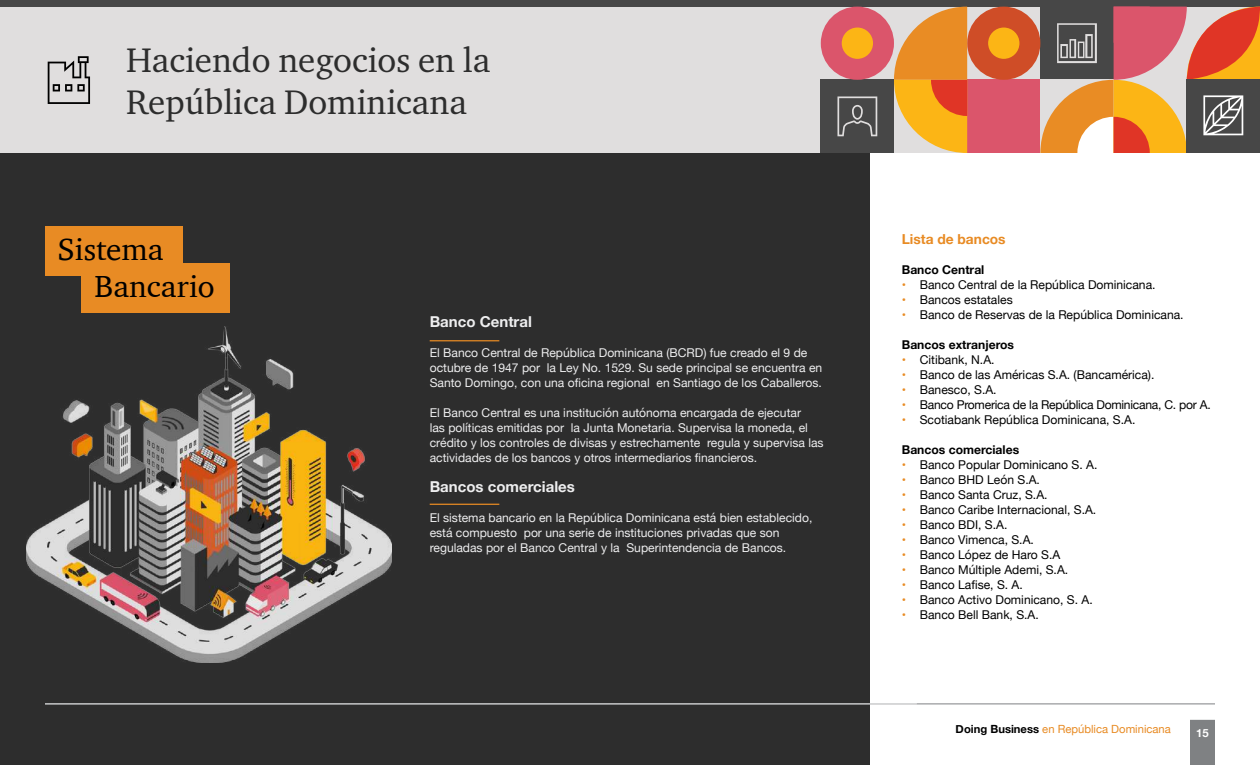
<style>
.page{position:relative;width:1260px;height:765px;background:#fff}
.page>*{position:absolute;margin:0;border:0;box-sizing:border-box;transform-origin:0 0}
.t1{font:35px/42px "Charter ITC Pro";color:#2d2d2d}
.t2{font:31.25px/36.9px "ITC Charter Com";color:#000}
.t3{font:700 15px "Helvetica Neue";color:#eeeeef}
.t4{font:700 13.75px "Helvetica Neue";color:#e88b24}
.t5{font:12.12px/15px "Helvetica Neue";color:#eeeeef}
.t6{font:12.12px "Helvetica Neue";color:#000}
.t7{font:700 12.12px "Helvetica Neue";color:#000}
.t8{font:12.12px "Helvetica Neue";letter-spacing:-.02em;color:#000}
.t9{font:11.25px "Helvetica Neue";color:#e88b24}
.t10{font:700 11.25px "Helvetica Neue";color:#fff}
.s1{color:#e88b24}
.s2{font-weight:700;color:#000}
</style>
<div class="page">
<div style="left:0;top:0;width:1260px;height:153px;background:#e0dede"></div>
<div style="left:0;top:0;width:1260px;height:7px;background:#474747"></div>
<div style="left:821px;top:80px;width:73px;height:73px;background:#474747"></div>
<div style="left:967px;top:80px;width:73px;height:73px;background:#db556b"></div>
<div style="left:821px;top:7px;width:73px;height:73px;background:#db556b;border-radius:50%"></div>
<div style="left:842px;top:28px;width:31px;height:31px;background:#fcb515;border-radius:50%"></div>
<div style="left:967px;top:7px;width:73px;height:73px;background:#cf4d27;border-radius:50%"></div>
<div style="left:988px;top:28px;width:31px;height:31px;background:#fcb515;border-radius:50%"></div>
<svg style="left:894px;top:7px;width:73px;height:146px"></svg>
<svg style="left:837px;top:96px;width:40px;height:40px"></svg>
<svg style="left:1040px;top:7px;width:220px;height:146px"></svg>
<div style="left:0;top:153px;width:869px;height:612px;background:#2d2d2d"></div>
<hr style="left:45px;top:704px;width:1170px;height:1px;background:#7f8183">
<div style="left:1190px;top:720px;width:25px;height:45px;background:#7f8183"></div>
<hr style="left:45px;top:704px;width:872px;height:1px;background:#eeeeef">
<img style="left:27px;top:327px;width:364px;height:336px">
<div style="left:45px;top:226px;width:138px;height:49px;background:#e88b24"></div>
<div style="left:81px;top:263px;width:148px;height:49px;background:#e88b24"></div>
<hr style="left:430px;top:504px;width:69px;height:1px;background:#e88b24">
<hr style="left:430px;top:340px;width:69px;height:1px;background:#e88b24">
<svg style="left:48px;top:56px;width:42px;height:48px"></svg>
<h1 class="t1" style="left:126px;top:38px;width:366px">Haciendo negocios en la<br>República Dominicana</h1>
<h2 class="t2" style="left:95px;top:230px;width:122px;text-indent:-37px">Sistema<br>Bancario</h2>
<p class="t3" style="left:430px;top:310px;width:104px">Banco Central</p>
<p class="t5" style="left:430px;top:346px;width:394px">El Banco Central de República Dominicana (BCRD) fue creado el 9 de octubre de 1947 por la Ley No. 1529. Su sede principal se encuentra en<br>Santo Domingo, con una oficina regional en Santiago de los Caballeros.</p>
<p class="t5" style="left:430px;top:406px;width:395px">El Banco Central es una institución autónoma encargada de ejecutar<br>las políticas emitidas por la Junta Monetaria. Supervisa la moneda, el crédito y los controles de divisas y estrechamente regula y supervisa las actividades de los bancos y otros intermediarios financieros.</p>
<p class="t3" style="left:430px;top:475px;width:147px">Bancos comerciales</p>
<p class="t5" style="left:430px;top:511px;width:384px">El sistema bancario en la República Dominicana está bien establecido, está compuesto por una serie de instituciones privadas que son reguladas por el Banco Central y la Superintendencia de Bancos.</p>
<p class="t4" style="left:902px;top:228px;width:105px">Lista de bancos</p>
<p class="t7" style="left:902px;top:260px;width:84px">Banco Central</p>
<p class="t6" style="left:902px;top:276px;width:255px"><span class="s1">•</span> Banco Central de la República Dominicana.</p>
<p class="t6" style="left:902px;top:291px;width:112px"><span class="s1">•</span> Bancos estatales</p>
<p class="t6" style="left:902px;top:306px;width:283px"><span class="s1">•</span> Banco de Reservas de la República Dominicana.</p>
<p class="t7" style="left:902px;top:335px;width:114px">Bancos extranjeros</p>
<p class="t6" style="left:902px;top:351px;width:94px"><span class="s1">•</span> Citibank, N.A.</p>
<p class="t6" style="left:902px;top:366px;width:254px"><span class="s1">•</span> Banco de las Américas S.A. (Bancamérica).</p>
<p class="t6" style="left:902px;top:381px;width:96px"><span class="s1">•</span> Banesco, S.A.</p>
<p class="t8" style="left:902px;top:396px;width:311px"><span class="s1">•</span> Banco Promerica de la República Dominicana, C. por A.</p>
<p class="t6" style="left:902px;top:411px;width:235px"><span class="s1">•</span> Scotiabank República Dominicana, S.A.</p>
<p class="t7" style="left:902px;top:440px;width:119px">Bancos comerciales</p>
<p class="t6" style="left:902px;top:456px;width:197px"><span class="s1">•</span> Banco Popular Dominicano S. A.</p>
<p class="t6" style="left:902px;top:471px;width:140px"><span class="s1">•</span> Banco BHD León S.A.</p>
<p class="t6" style="left:902px;top:486px;width:147px"><span class="s1">•</span> Banco Santa Cruz, S.A.</p>
<p class="t6" style="left:902px;top:501px;width:196px"><span class="s1">•</span> Banco Caribe Internacional, S.A.</p>
<p class="t6" style="left:902px;top:516px;width:107px"><span class="s1">•</span> Banco BDI, S.A.</p>
<p class="t6" style="left:902px;top:531px;width:134px"><span class="s1">•</span> Banco Vimenca, S.A.</p>
<p class="t6" style="left:902px;top:546px;width:160px"><span class="s1">•</span> Banco López de Haro S.A</p>
<p class="t6" style="left:902px;top:561px;width:168px"><span class="s1">•</span> Banco Múltiple Ademi, S.A.</p>
<p class="t6" style="left:902px;top:576px;width:123px"><span class="s1">•</span> Banco Lafise, S. A.</p>
<p class="t6" style="left:902px;top:591px;width:192px"><span class="s1">•</span> Banco Activo Dominicano, S. A.</p>
<p class="t6" style="left:902px;top:606px;width:139px"><span class="s1">•</span> Banco Bell Bank, S.A.</p>
<p class="t9" style="left:956px;top:721px;width:217px"><span class="s2">Doing Business</span> en República Dominicana</p>
<p class="t10" style="left:1196px;top:724px;width:14px">15</p>
</div>
